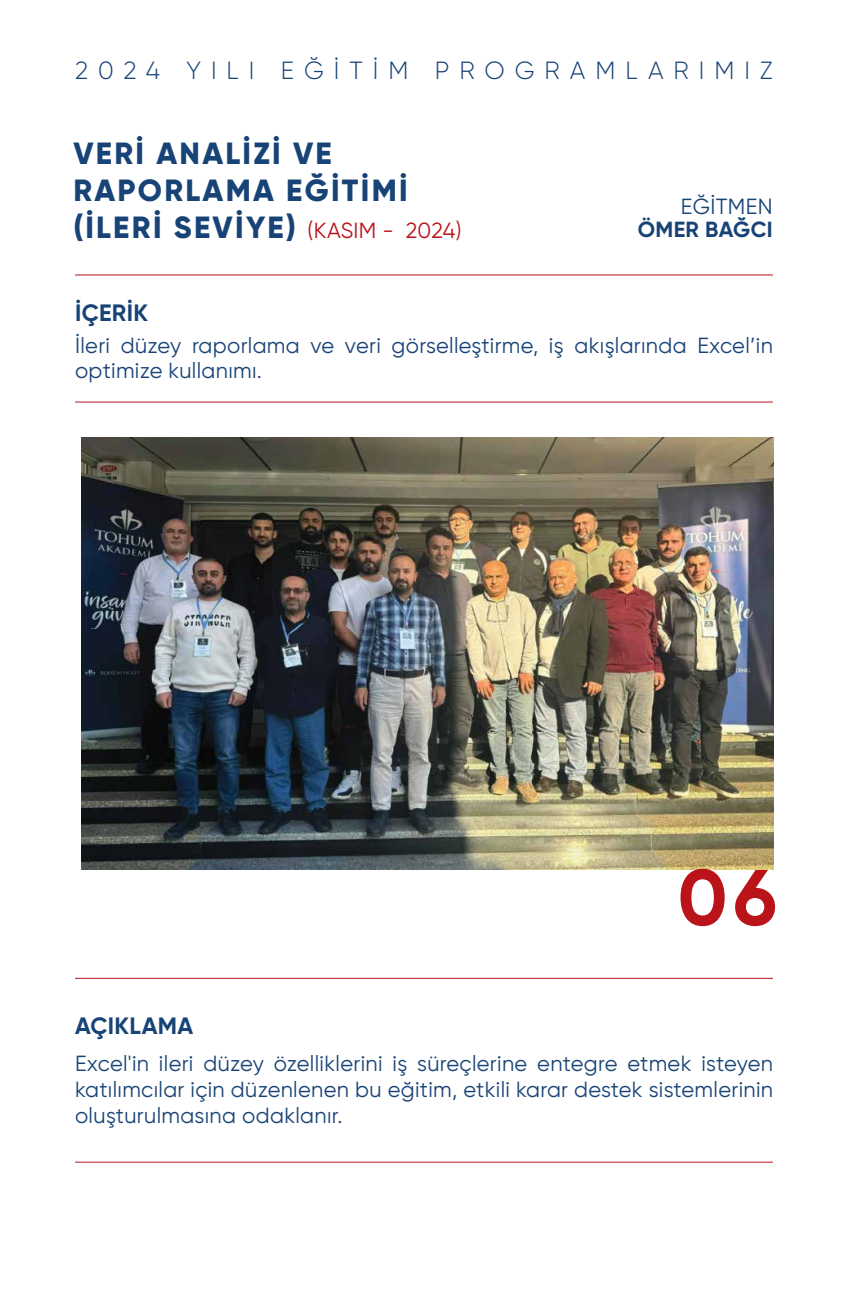
<style>
.page{position:relative;width:848px;height:1302px;background:#fff}
.page>*{position:absolute;margin:0;border:0;box-sizing:border-box;transform-origin:0 0}
.t1{font:700 78.75px "Gilroy";color:#ba131a}
.t2{font:800 30.62px/36.8px "Gilroy";letter-spacing:.075em;color:#184376}
.t3{font:300 24.85px "Gilroy";letter-spacing:.4em;color:#184376}
.t4{font:700 23.62px "Gilroy";letter-spacing:.015em;color:#184376}
.t5{font:21.88px/26.2px "Gilroy";letter-spacing:.015em;color:#184376}
.t6{font:700 21.88px "Gilroy";letter-spacing:.015em;color:#184376}
.s1{font-weight:400;font-size:21.88px;color:#ba131a}
</style>
<div class="page">
<img style="left:81px;top:437px;width:692px;height:432px">
<hr style="left:75px;top:402px;width:697px;height:1px;background:#ba131a">
<hr style="left:75px;top:978px;width:697px;height:1px;background:#ba131a">
<hr style="left:75px;top:1161px;width:697px;height:1px;background:#ba131a">
<hr style="left:75px;top:275px;width:697px;height:1px;background:#ba131a">
<p class="t3" style="left:75px;top:55px;width:699px">2024 YILI EĞİTİM PROGRAMLARIMIZ</p>
<h2 class="t2" style="left:73px;top:135px;width:390px">VERİ ANALİZİ VE<br>RAPORLAMA EĞİTİMİ (İLERİ SEVİYE) <span class="s1">(KASIM - 2024)</span></h2>
<p class="t4" style="left:75px;top:298px;width:74px">İÇERİK</p>
<p class="t5" style="left:681px;top:193px;width:93px">EĞİTMEN</p>
<p class="t6" style="left:637px;top:216px;width:136px">ÖMER BAĞCI</p>
<p class="t5" style="left:75px;top:332px;width:699px;line-height:25.4px">İleri düzey raporlama ve veri görselleştirme, iş akışlarında Excel’in optimize kullanımı.</p>
<p class="t4" style="left:75px;top:1010px;width:120px">AÇIKLAMA</p>
<h1 class="t1" style="left:677px;top:848px;width:101px">06</h1>
<p class="t5" style="left:75px;top:1049px;width:699px;text-align:justify">Excel'in ileri düzey özelliklerini iş süreçlerine entegre etmek isteyen katılımcılar için düzenlenen bu eğitim, etkili karar destek sistemlerinin oluşturulmasına odaklanır.</p>
</div>
